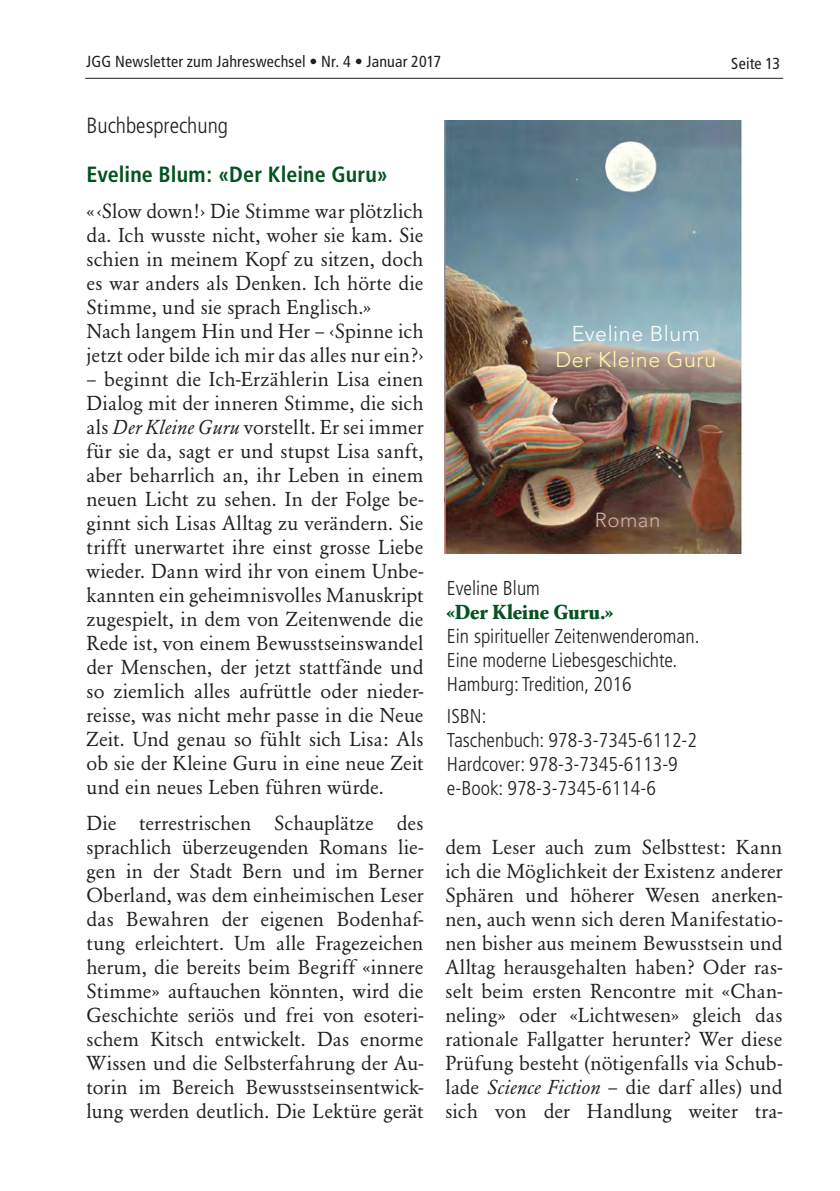
<style>
.page{position:relative;width:840px;height:1191px;background:#fff}
.page>*{position:absolute;margin:0;border:0;box-sizing:border-box;transform-origin:0 0}
.t1{font:700 condensed 22px "Frutiger";letter-spacing:.005em;color:#02531f}
.t2{font:300 condensed 22px "Frutiger";color:#231f20}
.t3{font:300 21.4px "Avenir";letter-spacing:.03em;color:#fff8ae}
.t4{font:300 21.4px "Avenir";letter-spacing:.025em;color:#fff}
.t5{font:300 20.4px "Avenir";letter-spacing:.03em;color:#d2afab}
.t6{font:20px/24px "Garamond BE";letter-spacing:.005em;color:#231f20;text-align:justify}
.t7{font:300 condensed 20px/24px "Frutiger";color:#231f20}
.t8{font:700 20px "Garamond BE";letter-spacing:.015em;color:#02531f}
.t9{font:condensed 16px "Frutiger";letter-spacing:.01em;color:#231f20}
.s1{font-style:italic}
</style>
<div class="page">
<img style="left:444px;top:121px;width:299px;height:433px">
<hr style="left:85px;top:78px;width:697px;height:1px;background:#231f20">
<p class="t9" style="left:86px;top:52px;width:356px">JGG Newsletter zum Jahreswechsel • Nr. 4 • Januar 2017</p>
<p class="t9" style="left:731px;top:54px;width:50px">Seite 13</p>
<p class="t2" style="left:86px;top:113px;width:143px">Buchbesprechung</p>
<p class="t1" style="left:86px;top:161px;width:303px">Eveline Blum: «Der Kleine Guru»</p>
<p class="t6" style="left:86px;top:199px;width:338px">«‹Slow down!› Die Stimme war plötzlich da. Ich wusste nicht, woher sie kam. Sie schien in meinem Kopf zu sitzen, doch es war anders als Denken. Ich hörte die Stimme, und sie sprach Englisch.»</p>
<p class="t6" style="left:86px;top:319px;width:338px">Nach langem Hin und Her – ‹Spinne ich jetzt oder bilde ich mir das alles nur ein?›</p>
<p class="t6" style="left:86px;top:367px;width:338px">– beginnt die Ich-Erzählerin Lisa einen Dialog mit der inneren Stimme, die sich als <span class="s1">Der Kleine Guru</span> vorstellt. Er sei immer für sie da, sagt er und stupst Lisa sanft, aber beharrlich an, ihr Leben in einem neuen Licht zu sehen. In der Folge be&shy;ginnt sich Lisas Alltag zu verändern. Sie trifft unerwartet ihre einst grosse Liebe wieder. Dann wird ihr von einem Unbe&shy;kannten ein geheimnisvolles Manuskript zugespielt, in dem von Zeitenwende die Rede ist, von einem Bewusstseinswandel der Menschen, der jetzt stattfände und so ziemlich alles aufrüttle oder nieder&shy;reisse, was nicht mehr passe in die Neue Zeit. Und genau so fühlt sich Lisa: Als ob sie der Kleine Guru in eine neue Zeit und ein neues Leben führen würde.</p>
<p class="t6" style="left:86px;top:811px;width:338px">Die terrestrischen Schauplätze des sprachlich überzeugenden Romans lie&shy;gen in der Stadt Bern und im Berner Oberland, was dem einheimischen Leser das Bewahren der eigenen Bodenhaf&shy;tung erleichtert. Um alle Fragezeichen herum, die bereits beim Begriff «innere Stimme» auftauchen könnten, wird die Geschichte seriös und frei von esoteri&shy;schem Kitsch entwickelt. Das enorme Wissen und die Selbsterfahrung der Au&shy;torin im Bereich Bewusstseinsentwick&shy;lung werden deutlich. Die Lektüre gerät</p>
<p class="t4" style="left:571px;top:321px;width:130px">Eveline Blum</p>
<p class="t3" style="left:555px;top:347px;width:162px">Der Kleine Guru</p>
<p class="t5" style="left:594px;top:508px;width:67px">Roman</p>
<p class="t7" style="left:446px;top:576px;width:94px">Eveline Blum</p>
<p class="t8" style="left:446px;top:600px;width:167px">«Der Kleine Guru.»</p>
<p class="t7" style="left:446px;top:624px;width:254px">Ein spiritueller Zeitenwenderoman.</p>
<p class="t7" style="left:446px;top:648px;width:232px">Eine moderne Liebesgeschichte.<br>Hamburg: Tredition, 2016</p>
<p class="t7" style="left:446px;top:704px;width:251px">ISBN:<br>Taschenbuch: 978-3-7345-6112-2</p>
<p class="t7" style="left:446px;top:752px;width:232px">Hardcover: 978-3-7345-6113-9</p>
<p class="t7" style="left:446px;top:776px;width:210px">e-Book: 978-3-7345-6114-6</p>
<p class="t6" style="left:445px;top:835px;width:338px">dem Leser auch zum Selbsttest: Kann ich die Möglichkeit der Existenz anderer Sphären und höherer Wesen anerken&shy;nen, auch wenn sich deren Manifestatio&shy;nen bisher aus meinem Bewusstsein und Alltag herausgehalten haben? Oder ras&shy;selt beim ersten Rencontre mit «Chan&shy;neling» oder «Lichtwesen» gleich das rationale Fallgatter herunter? Wer diese Prüfung besteht (nötigenfalls via Schub&shy;lade <span class="s1">Science Fiction</span> – die darf alles) und sich von der Handlung weiter tra-</p>
</div>
